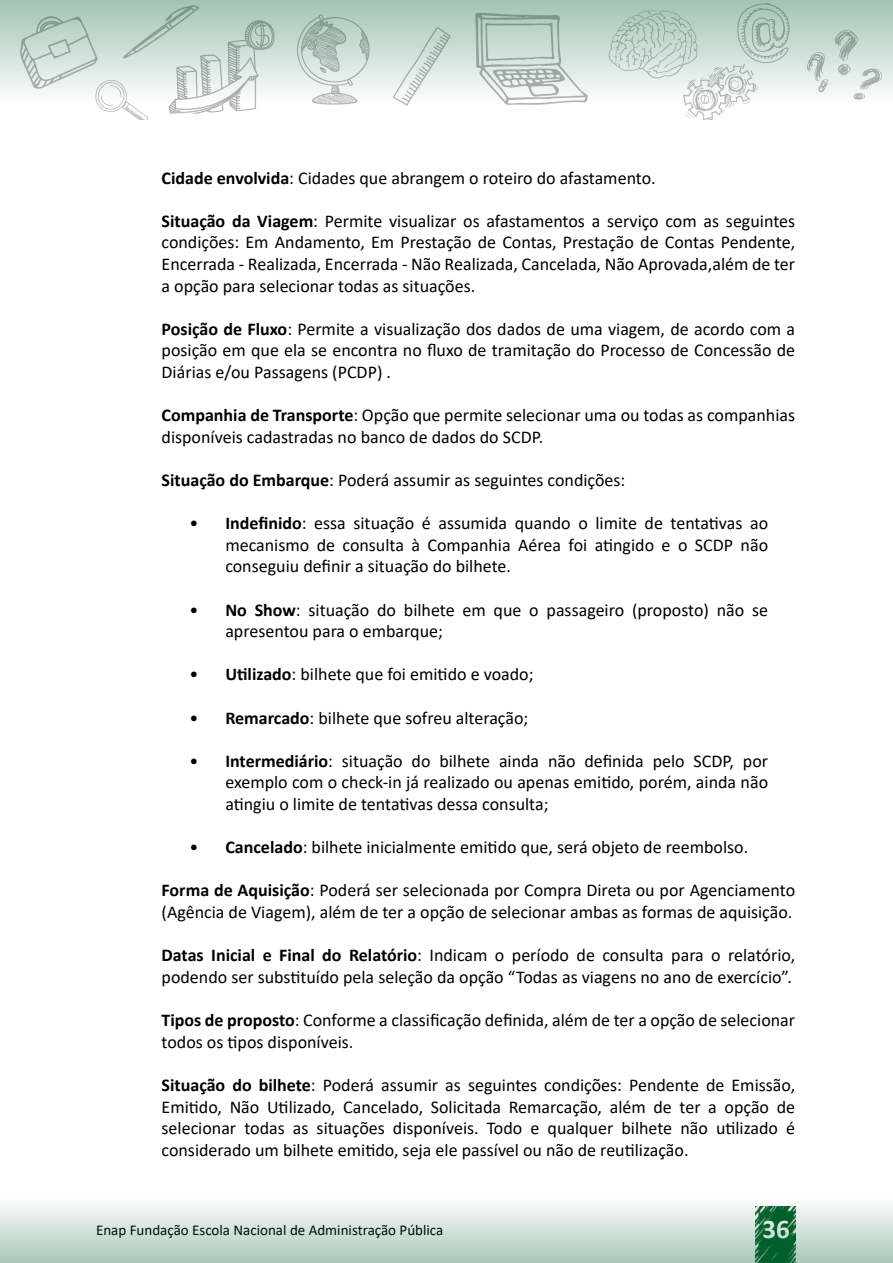
<style>
.page{position:relative;width:893px;height:1263px;background:#fff}
.page>*{position:absolute;margin:0;border:0;box-sizing:border-box;transform-origin:0 0}
.t1{font:700 27px "Calibri";color:#fff}
.t2{font:18px/21.6px "Calibri";color:#000;text-align:justify}
.t3{font:15px "Calibri";color:#000}
.s1{font-weight:700}
</style>
<div class="page">
<svg style="left:0;top:0;width:893px;height:120px"></svg>
<svg style="left:0;top:1205px;width:893px;height:58px;background:#c5dace"></svg>
<p class="t2" style="left:162px;top:166px;width:496px"><span class="s1">Cidade envolvida</span>: Cidades que abrangem o roteiro do afastamento.</p>
<p class="t2" style="left:162px;top:210px;width:635px"><span class="s1">Situação da Viagem</span>: Permite visualizar os afastamentos a serviço com as seguintes condições: Em Andamento, Em Prestação de Contas, Prestação de Contas Pendente, Encerrada - Realizada, Encerrada - Não Realizada, Cancelada, Não Aprovada,além de ter a opção para selecionar todas as situações.</p>
<p class="t2" style="left:162px;top:318px;width:635px"><span class="s1">Posição de Fluxo</span>: Permite a visualização dos dados de uma viagem, de acordo com a posição em que ela se encontra no fluxo de tramitação do Processo de Concessão de Diárias e/ou Passagens (PCDP) .</p>
<p class="t2" style="left:162px;top:404px;width:635px"><span class="s1">Companhia de Transporte</span>: Opção que permite selecionar uma ou todas as companhias disponíveis cadastradas no banco de dados do SCDP.</p>
<p class="t2" style="left:162px;top:469px;width:465px"><span class="s1">Situação do Embarque</span>: Poderá assumir as seguintes condições:</p>
<p class="t2" style="left:225px;top:512px;width:544px;text-indent:-36px">• <span class="s1">Indefinido</span>: essa situação é assumida quando o limite de tentativas ao mecanismo de consulta à Companhia Aérea foi atingido e o SCDP não conseguiu definir a situação do bilhete.</p>
<p class="t2" style="left:225px;top:598px;width:544px;text-indent:-36px">• <span class="s1">No Show</span>: situação do bilhete em que o passageiro (proposto) não se apresentou para o embarque;</p>
<p class="t2" style="left:189px;top:663px;width:346px">• <span class="s1">Utilizado</span>: bilhete que foi emitido e voado;</p>
<p class="t2" style="left:189px;top:706px;width:340px">• <span class="s1">Remarcado</span>: bilhete que sofreu alteração;</p>
<p class="t2" style="left:225px;top:750px;width:544px;text-indent:-36px">• <span class="s1">Intermediário</span>: situação do bilhete ainda não definida pelo SCDP, por exemplo com o check-in já realizado ou apenas emitido, porém, ainda não atingiu o limite de tentativas dessa consulta;</p>
<p class="t2" style="left:189px;top:836px;width:560px">• <span class="s1">Cancelado</span>: bilhete inicialmente emitido que, será objeto de reembolso.</p>
<p class="t2" style="left:162px;top:879px;width:635px"><span class="s1">Forma de Aquisição</span>: Poderá ser selecionada por Compra Direta ou por Agenciamento (Agência de Viagem), além de ter a opção de selecionar ambas as formas de aquisição.</p>
<p class="t2" style="left:162px;top:944px;width:635px"><span class="s1">Datas Inicial e Final do Relatório</span>: Indicam o período de consulta para o relatório, podendo ser substituído pela seleção da opção “Todas as viagens no ano de exercício”.</p>
<p class="t2" style="left:162px;top:1009px;width:635px"><span class="s1">Tipos de proposto</span>: Conforme a classificação definida, além de ter a opção de selecionar todos os tipos disponíveis.</p>
<p class="t2" style="left:162px;top:1074px;width:635px"><span class="s1">Situação do bilhete</span>: Poderá assumir as seguintes condições: Pendente de Emissão, Emitido, Não Utilizado, Cancelado, Solicitada Remarcação, além de ter a opção de selecionar todas as situações disponíveis. Todo e qualquer bilhete não utilizado é considerado um bilhete emitido, seja ele passível ou não de reutilização.</p>
<p class="t3" style="left:96px;top:1220px;width:349px">Enap Fundação Escola Nacional de Administração Pública</p>
<h1 class="t1" style="left:763px;top:1210px;width:29px">36</h1>
</div>
